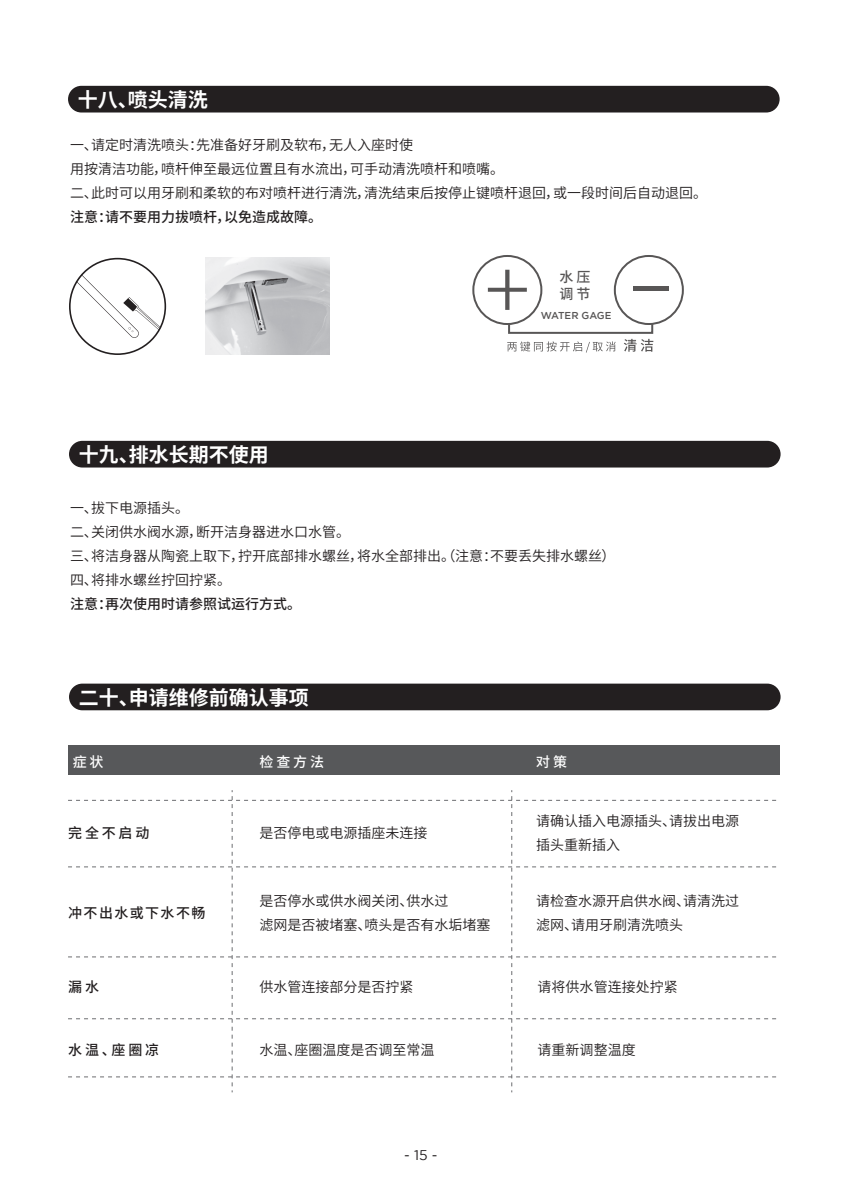
<style>
.page{position:relative;width:842px;height:1191px;background:#fff}
.page>*{position:absolute;margin:0;border:0;box-sizing:border-box;transform-origin:0 0}
.t1{font:700 20px "Source Han Sans CN";color:#fff}
.t2{font:14px/24px "Source Han Sans CN";color:#231f20}
.t3{font:500 14px "Source Han Sans CN";color:#231f20}
.t4{font:500 14px "Source Han Sans CN";letter-spacing:.1em;color:#231f20}
.t5{font:500 14px "Source Han Sans CN";letter-spacing:.2em;color:#fff}
.t6{font:500 14px/16.8px "Source Han Sans CN";color:#585656}
.t7{font:14px "Gotham";color:#231f20}
.t8{font:500 10px "Gotham";color:#585656}
</style>
<div class="page">
<div style="left:68px;top:86px;width:712px;height:26px;background:#231f20;border-radius:13px"></div>
<div style="left:68px;top:745px;width:712px;height:29px;background:#57585a"></div>
<div style="left:69px;top:441px;width:711px;height:26px;background:#231f20;border-radius:13px"></div>
<div style="left:69px;top:683px;width:711px;height:27px;background:#231f20;border-radius:13px"></div>
<img style="left:205px;top:258px;width:124px;height:97px">
<svg style="left:69px;top:258px;width:97px;height:97px"></svg>
<svg style="left:488px;top:270px;width:39px;height:40px"></svg>
<hr style="left:632px;top:287px;width:36px;height:4px;background:#585656">
<div style="left:472px;top:255px;width:70px;height:70px;border:2px solid #585656;border-radius:50%"></div>
<div style="left:614px;top:255px;width:70px;height:70px;border:2px solid #585656;border-radius:50%"></div>
<div style="left:508px;top:323px;width:145px;height:11px;border:2px solid #585656"></div>
<svg style="left:507px;top:341px;width:109px;height:11px"></svg>
<svg style="left:624px;top:339px;width:29px;height:13px"></svg>
<svg style="left:68px;top:790px;width:709px;height:302px"></svg>
<h1 class="t1" style="left:78px;top:88px;width:132px">十八、喷头清洗</h1>
<p class="t2" style="left:70px;top:133px;width:639px">一、请定时清洗喷头：先准备好牙刷及软布，无人入座时使<br>用按清洁功能，喷杆伸至最远位置且有水流出，可手动清洗喷杆和喷嘴。<br>二、此时可以用牙刷和柔软的布对喷杆进行清洗，清洗结束后按停止键喷杆退回，或一段时间后自动退回。</p>
<p class="t3" style="left:70px;top:209px;width:254px">注意：请不要用力拔喷杆，以免造成故障。</p>
<h1 class="t1" style="left:79px;top:443px;width:192px">十九、排水长期不使用</h1>
<p class="t6" style="left:560px;top:269px;width:32px">水压调节</p>
<p class="t8" style="left:541px;top:310px;width:72px">WATER GAGE</p>
<p class="t2" style="left:70px;top:496px;width:547px">一、拔下电源插头。<br>二、关闭供水阀水源，断开洁身器进水口水管。<br>三、将洁身器从陶瓷上取下，拧开底部排水螺丝，将水全部排出。（注意：不要丢失排水螺丝）四、将排水螺丝拧回拧紧。</p>
<p class="t3" style="left:70px;top:596px;width:233px">注意：再次使用时请参照试运行方式。</p>
<h1 class="t1" style="left:79px;top:686px;width:232px">二十、申请维修前确认事项</h1>
<p class="t5" style="left:73px;top:754px;width:32px">症状</p>
<p class="t5" style="left:260px;top:754px;width:66px">检查方法</p>
<p class="t5" style="left:536px;top:754px;width:32px">对策</p>
<p class="t3" style="left:68px;top:825px;width:83px">完全不启动</p>
<p class="t2" style="left:260px;top:821px;width:169px">是否停电或电源插座未连接</p>
<p class="t2" style="left:536px;top:809px;width:204px">请确认插入电源插头、请拔出电源插头重新插入</p>
<p class="t4" style="left:68px;top:904px;width:139px">冲不出水或下水不畅</p>
<p class="t3" style="left:68px;top:979px;width:32px">漏水</p>
<p class="t3" style="left:68px;top:1041px;width:92px">水温、座圈凉</p>
<p class="t2" style="left:260px;top:889px;width:232px">是否停水或供水阀关闭、供水过<br>滤网是否被堵塞、喷头是否有水垢堵塞</p>
<p class="t2" style="left:536px;top:889px;width:204px">请检查水源开启供水阀、请清洗过滤网、请用牙刷清洗喷头</p>
<p class="t2" style="left:260px;top:975px;width:155px">供水管连接部分是否拧紧</p>
<p class="t2" style="left:538px;top:975px;width:141px">请将供水管连接处拧紧</p>
<p class="t2" style="left:260px;top:1037px;width:176px">水温、座圈温度是否调至常温</p>
<p class="t2" style="left:538px;top:1037px;width:99px">请重新调整温度</p>
<p class="t7" style="left:404px;top:1147px;width:35px">- 15 -</p>
</div>
